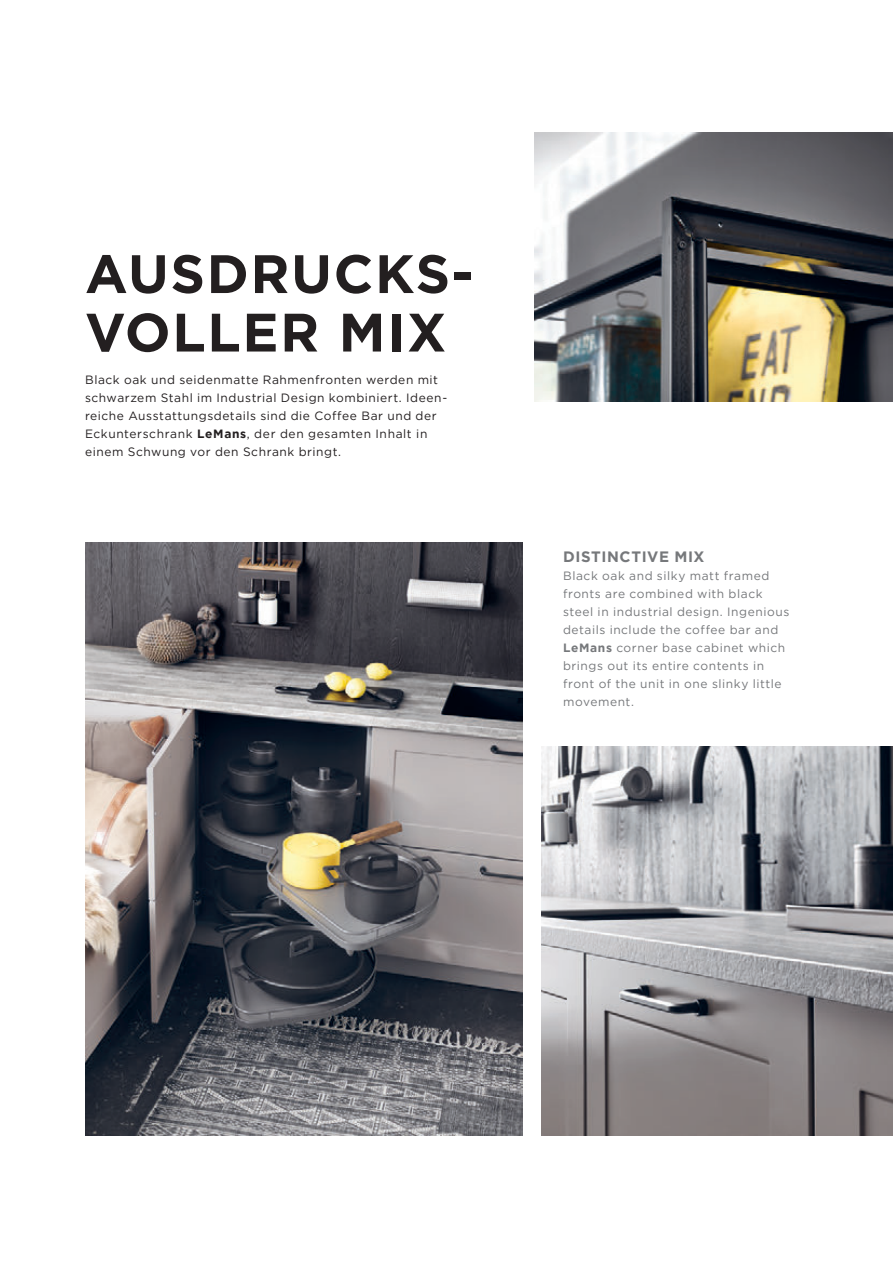
<style>
.page{position:relative;width:893px;height:1263px;background:#fff}
.page>*{position:absolute;margin:0;border:0;box-sizing:border-box;transform-origin:0 0}
.t1{font:700 54px/58.5px "Gotham";letter-spacing:.03em;color:#231f20}
.t2{font:700 15px "Gotham";letter-spacing:.045em;color:#76787b}
.t3{font:12px/18px "Gotham";letter-spacing:.045em;color:#231f20}
.t4{font:12px/18px "Gotham";letter-spacing:.045em;color:#76787b}
.s1{font-weight:700}
</style>
<div class="page">
<img style="left:85px;top:543px;width:438px;height:592px">
<img style="left:534px;top:133px;width:359px;height:268px">
<img style="left:542px;top:747px;width:351px;height:388px">
<h1 class="t1" style="left:85px;top:244px;width:390px">AUSDRUCKS-<br>VOLLER MIX</h1>
<p class="t3" style="left:85px;top:370px;width:364px">Black oak und seidenmatte Rahmenfronten werden mit schwarzem Stahl im Industrial Design kombiniert. Ideen&shy;reiche Ausstattungsdetails sind die Coffee Bar und der Eckunterschrank <span class="s1">LeMans</span>, der den gesamten Inhalt in einem Schwung vor den Schrank bringt.</p>
<p class="t2" style="left:563px;top:547px;width:143px">DISTINCTIVE MIX</p>
<p class="t4" style="left:563px;top:566px;width:228px">Black oak and silky matt framed fronts are combined with black steel in industrial design. Ingenious details include the coffee bar and<br><span class="s1">LeMans</span> corner base cabinet which brings out its entire contents in front of the unit in one slinky little movement.</p>
</div>
